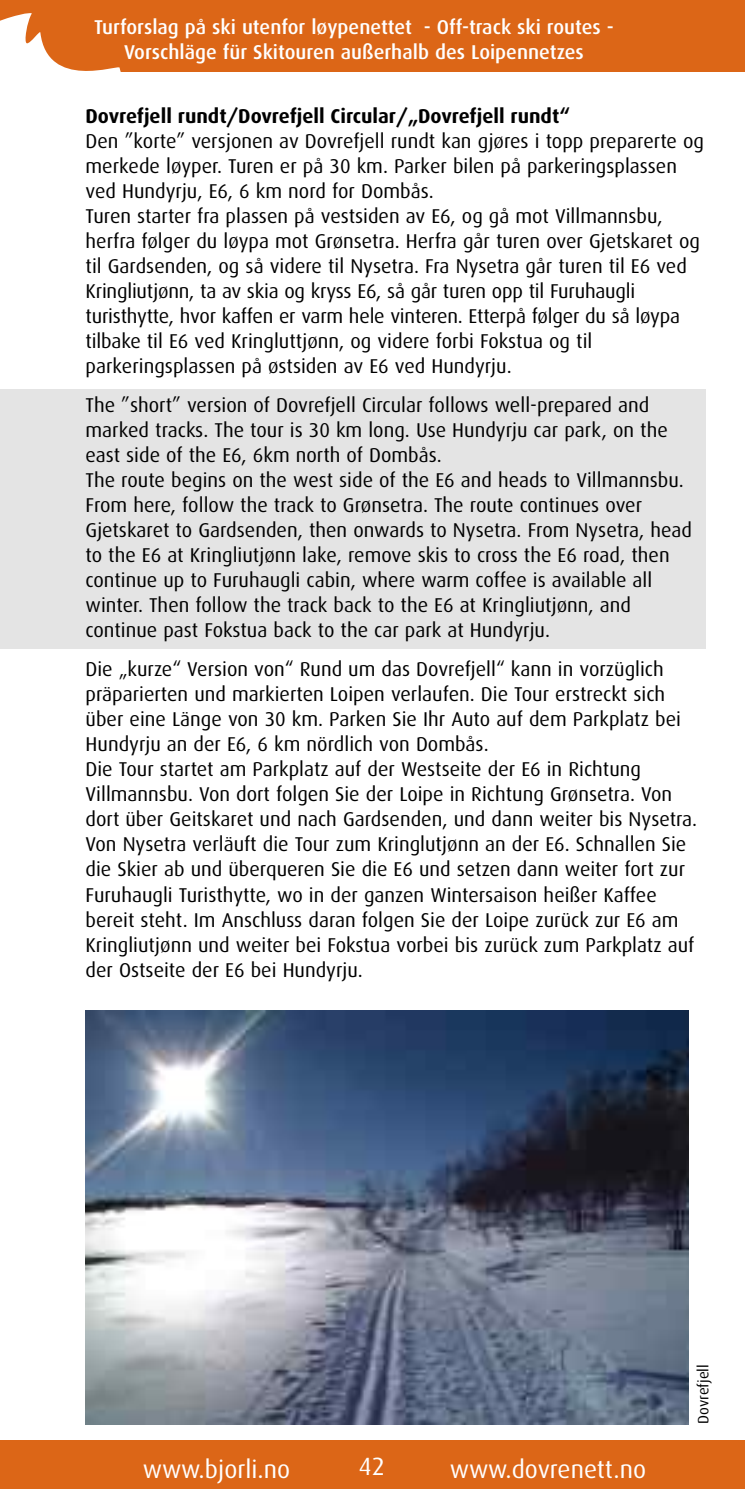
<style>
.page{position:relative;width:745px;height:1489px;background:#fff}
.page>*{position:absolute;margin:0;border:0;box-sizing:border-box;transform-origin:0 0}
.t1{font:25px "Dax";color:#fff}
.t2{font:20px/25px "Dax";color:#000}
.t3{font:500 20px/25px "Dax";color:#fff;text-align:center}
.t4{font:700 20px "Dax";color:#000}
.t5{font:15px "Dax";color:#000}
</style>
<div class="page">
<div style="left:0;top:1px;width:743px;height:71px;background:#dc6617"></div>
<div style="left:0;top:389px;width:705px;height:259px;background:#e4e4e4"></div>
<div style="left:0;top:1439px;width:743px;height:49px;background:#dc6617"></div>
<img style="left:85px;top:1010px;width:603px;height:414px">
<p class="t3" style="left:94px;top:16px;width:521px">Turforslag på ski utenfor løypenettet - Off-track ski routes -<br>Vorschläge für Skitouren außerhalb des Loipennetzes</p>
<p class="t4" style="left:85px;top:105px;width:485px">Dovrefjell rundt/Dovrefjell Circular/„Dovrefjell rundt“</p>
<p class="t2" style="left:85px;top:128px;width:619px">Den ”korte” versjonen av Dovrefjell rundt kan gjøres i topp preparerte og merkede løyper. Turen er på 30 km. Parker bilen på parkeringsplassen ved Hundyrju, E6, 6 km nord for Dombås.<br>Turen starter fra plassen på vestsiden av E6, og gå mot Villmannsbu, herfra følger du løypa mot Grønsetra. Herfra går turen over Gjetskaret og til Gardsenden, og så videre til Nysetra. Fra Nysetra går turen til E6 ved Kringliutjønn, ta av skia og kryss E6, så går turen opp til Furuhaugli turisthytte, hvor kaffen er varm hele vinteren. Etterpå følger du så løypa tilbake til E6 ved Kringluttjønn, og videre forbi Fokstua og til parkeringsplassen på østsiden av E6 ved Hundyrju.</p>
<p class="t2" style="left:85px;top:393px;width:607px">The ”short” version of Dovrefjell Circular follows well-prepared and marked tracks. The tour is 30 km long. Use Hundyrju car park, on the east side of the E6, 6km north of Dombås.<br>The route begins on the west side of the E6 and heads to Villmannsbu.<br>From here, follow the track to Grønsetra. The route continues over Gjetskaret to Gardsenden, then onwards to Nysetra. From Nysetra, head to the E6 at Kringliutjønn lake, remove skis to cross the E6 road, then continue up to Furuhaugli cabin, where warm coffee is available all winter. Then follow the track back to the E6 at Kringliutjønn, and continue past Fokstua back to the car park at Hundyrju.</p>
<p class="t2" style="left:85px;top:657px;width:612px">Die „kurze“ Version von“ Rund um das Dovrefjell“ kann in vorzüglich präparierten und markierten Loipen verlaufen. Die Tour erstreckt sich über eine Länge von 30 km. Parken Sie Ihr Auto auf dem Parkplatz bei Hundyrju an der E6, 6 km nördlich von Dombås.<br>Die Tour startet am Parkplatz auf der Westseite der E6 in Richtung Villmannsbu. Von dort folgen Sie der Loipe in Richtung Grønsetra. Von dort über Geitskaret und nach Gardsenden, und dann weiter bis Nysetra.<br>Von Nysetra verläuft die Tour zum Kringlutjønn an der E6. Schnallen Sie die Skier ab und überqueren Sie die E6 und setzen dann weiter fort zur Furuhaugli Turisthytte, wo in der ganzen Wintersaison heißer Kaffee bereit steht. Im Anschluss daran folgen Sie der Loipe zurück zur E6 am Kringliutjønn und weiter bei Fokstua vorbei bis zurück zum Parkplatz auf der Ostseite der E6 bei Hundyrju.</p>
<p class="t1" style="left:358px;top:1452px;width:28px">4 26</p>
<p class="t1" style="left:143px;top:1455px;width:149px">www.bjorli.no</p>
<p class="t1" style="left:449px;top:1455px;width:198px">www.dovrenett.no</p>
<p class="t5" style="left:694px;top:1423px;width:61px;rotate:-90deg">Dovrefjell</p>
</div>
